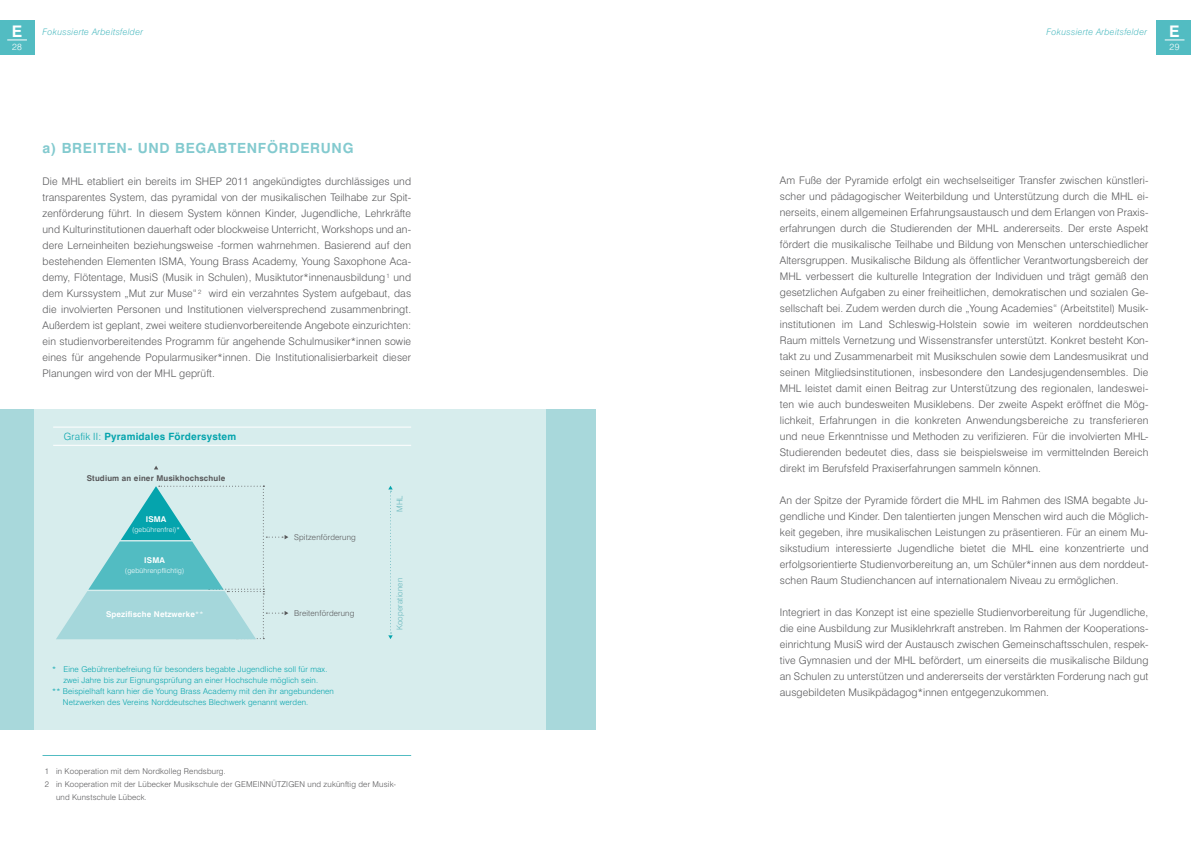
<style>
.page{position:relative;width:1191px;height:842px;background:#fff}
.page>*{position:absolute;margin:0;border:0;box-sizing:border-box;transform-origin:0 0}
.t1{font:700 16px "Swiss 721 BT";color:#fff}
.t2{font:700 14px "Swiss 721 BT";letter-spacing:.05em;color:#83cacf}
.t3{font:300 10.5px/16px "Swiss 721 BT";letter-spacing:.01em;color:#58585a;text-align:justify}
.t4{font:700 10px "Swiss 721 BT";letter-spacing:.02em;color:#05a4ad}
.t5{font:italic 300 9px "Swiss 721 BT";letter-spacing:.03em;color:#52bcc2}
.t6{font:300 9px "Swiss 721 BT";color:#fff}
.t7{font:300 8px "Swiss 721 BT";letter-spacing:.02em;color:#05a4ad}
.t8{font:300 8px "Swiss 721 BT";letter-spacing:.02em;color:#58585a}
.t9{font:700 8px "Swiss 721 BT";letter-spacing:.02em;color:#fff}
.t10{font:700 8px "Swiss 721 BT";letter-spacing:.02em;color:#58585a}
.t11{font:300 8px "Swiss 721 BT";letter-spacing:.02em;color:#65b6bc}
.t12{font:300 7px "Swiss 721 BT";letter-spacing:.02em;color:#fff}
.s1{font-weight:300}
</style>
<div class="page">
<hr style="left:43px;top:755px;width:368px;height:1px;background:#52bcc2">
<div style="left:1157px;top:21px;width:34px;height:34px;background:#52bcc2"></div>
<svg style="left:1164px;top:40px;width:20px;height:1px"></svg>
<div style="left:0;top:21px;width:34px;height:34px;background:#52bcc2"></div>
<svg style="left:7px;top:40px;width:20px;height:1px"></svg>
<div style="left:0;top:409px;width:595px;height:320px;background:#a8d8db"></div>
<div style="left:35px;top:409px;width:511px;height:320px;background:#d7eded"></div>
<hr style="left:53px;top:445px;width:358px;height:1px;background:#fff">
<hr style="left:53px;top:427px;width:358px;height:1px;background:#fff">
<svg style="left:388px;top:486px;width:5px;height:153px"></svg>
<svg style="left:56px;top:486px;width:232px;height:153px"></svg>
<h1 class="t1" style="left:12px;top:21px;width:12px">E</h1>
<p class="t6" style="left:12px;top:41px;width:11px">28</p>
<p class="t5" style="left:43px;top:27px;width:102px">Fokussierte Arbeitsfelder</p>
<h2 class="t2" style="left:43px;top:139px;width:312px">a) BREITEN- UND BEGABTENFÖRDERUNG</h2>
<p class="t3" style="left:43px;top:173px;width:370px">Die MHL etabliert ein bereits im SHEP 2011 angekündigtes durchlässiges und transparentes System, das pyramidal von der musikalischen Teilhabe zur Spit&shy;zenförderung führt. In diesem System können Kinder, Jugendliche, Lehrkräfte und Kulturinstitutionen dauerhaft oder blockweise Unterricht, Workshops und an&shy;dere Lerneinheiten beziehungsweise -formen wahrnehmen. Basierend auf den bestehenden Elementen ISMA, Young Brass Academy, Young Saxophone Aca&shy;demy, Flötentage, MusiS (Musik in Schulen), Musiktutor*innenausbildung <sup>1</sup> und dem Kurssystem „Mut zur Muse“ <sup>2</sup> wird ein verzahntes System aufgebaut, das die involvierten Personen und Institutionen vielversprechend zusammenbringt.<br>Außerdem ist geplant, zwei weitere studienvorbereitende Angebote einzurichten: ein studienvorbereitendes Programm für angehende Schulmusiker*innen sowie eines für angehende Popularmusiker*innen. Die Institutionalisierbarkeit dieser Planungen wird von der MHL geprüft.</p>
<p class="t4" style="left:64px;top:431px;width:174px"><span class="s1">Grafik II:</span> Pyramidales Fördersystem</p>
<p class="t10" style="left:87px;top:473px;width:140px">Studium an einer Musikhochschule</p>
<p class="t9" style="left:146px;top:514px;width:22px">ISMA</p>
<p class="t12" style="left:132px;top:525px;width:50px">(gebührenfrei)*</p>
<p class="t9" style="left:144px;top:555px;width:22px">ISMA</p>
<p class="t12" style="left:125px;top:566px;width:61px">(gebührenpflichtig)</p>
<p class="t9" style="left:106px;top:609px;width:99px">Spezifische Netzwerke<span class="s1">**</span></p>
<p class="t8" style="left:294px;top:532px;width:63px">Spitzenförderung</p>
<p class="t8" style="left:294px;top:608px;width:62px">Breitenförderung</p>
<p class="t7" style="left:52px;top:664px;width:277px">* Eine Gebührenbefreiung für besonders begabte Jugendliche soll für max.</p>
<p class="t7" style="left:63px;top:675px;width:256px">zwei Jahre bis zur Eignungsprüfung an einer Hochschule möglich sein.</p>
<p class="t7" style="left:52px;top:686px;width:283px">** Beispielhaft kann hier die Young Brass Academy mit den ihr angebundenen</p>
<p class="t7" style="left:63px;top:697px;width:247px">Netzwerken des Vereins Norddeutsches Blechwerk genannt werden.</p>
<p class="t11" style="left:395px;top:512px;width:18px;rotate:-90deg">MHL</p>
<p class="t11" style="left:395px;top:630px;width:54px;rotate:-90deg">Kooperationen</p>
<p class="t8" style="left:45px;top:767px;width:183px">1 in Kooperation mit dem Nordkolleg Rendsburg.</p>
<p class="t8" style="left:45px;top:780px;width:353px">2 in Kooperation mit der Lübecker Musikschule der GEMEINNÜTZIGEN und zukünftig der Musik-</p>
<p class="t8" style="left:56px;top:793px;width:92px">und Kunstschule Lübeck.</p>
<p class="t5" style="left:1046px;top:27px;width:102px">Fokussierte Arbeitsfelder</p>
<h1 class="t1" style="left:1169px;top:21px;width:12px">E</h1>
<p class="t6" style="left:1169px;top:41px;width:11px">29</p>
<p class="t3" style="left:780px;top:172px;width:370px">Am Fuße der Pyramide erfolgt ein wechselseitiger Transfer zwischen künstleri&shy;scher und pädagogischer Weiterbildung und Unterstützung durch die MHL ei&shy;nerseits, einem allgemeinen Erfahrungsaustausch und dem Erlangen von Praxis&shy;erfahrungen durch die Studierenden der MHL andererseits. Der erste Aspekt fördert die musikalische Teilhabe und Bildung von Menschen unterschiedlicher Altersgruppen. Musikalische Bildung als öffentlicher Verantwortungsbereich der MHL verbessert die kulturelle Integration der Individuen und trägt gemäß den gesetzlichen Aufgaben zu einer freiheitlichen, demokratischen und sozialen Ge&shy;sellschaft bei. Zudem werden durch die „Young Academies“ (Arbeitstitel) Musik&shy;institutionen im Land Schleswig-Holstein sowie im weiteren norddeutschen Raum mittels Vernetzung und Wissenstransfer unterstützt. Konkret besteht Kon&shy;takt zu und Zusammenarbeit mit Musikschulen sowie dem Landesmusikrat und seinen Mitgliedsinstitutionen, insbesondere den Landesjugendensembles. Die MHL leistet damit einen Beitrag zur Unterstützung des regionalen, landeswei&shy;ten wie auch bundesweiten Musiklebens. Der zweite Aspekt eröffnet die Mög&shy;lichkeit, Erfahrungen in die konkreten Anwendungsbereiche zu transferieren und neue Erkenntnisse und Methoden zu verifizieren. Für die involvierten MHL-Studierenden bedeutet dies, dass sie beispielsweise im vermittelnden Bereich direkt im Berufsfeld Praxiserfahrungen sammeln können.</p>
<p class="t3" style="left:780px;top:492px;width:370px">An der Spitze der Pyramide fördert die MHL im Rahmen des ISMA begabte Ju&shy;gendliche und Kinder. Den talentierten jungen Menschen wird auch die Möglich&shy;keit gegeben, ihre musikalischen Leistungen zu präsentieren. Für an einem Mu&shy;sikstudium interessierte Jugendliche bietet die MHL eine konzentrierte und erfolgsorientierte Studienvorbereitung an, um Schüler*innen aus dem norddeut&shy;schen Raum Studienchancen auf internationalem Niveau zu ermöglichen.</p>
<p class="t3" style="left:780px;top:604px;width:370px">Integriert in das Konzept ist eine spezielle Studienvorbereitung für Jugendliche, die eine Ausbildung zur Musiklehrkraft anstreben. Im Rahmen der Kooperations&shy;einrichtung MusiS wird der Austausch zwischen Gemeinschaftsschulen, respek&shy;tive Gymnasien und der MHL befördert, um einerseits die musikalische Bildung an Schulen zu unterstützen und andererseits der verstärkten Forderung nach gut ausgebildeten Musikpädagog*innen entgegenzukommen.</p>
</div>
